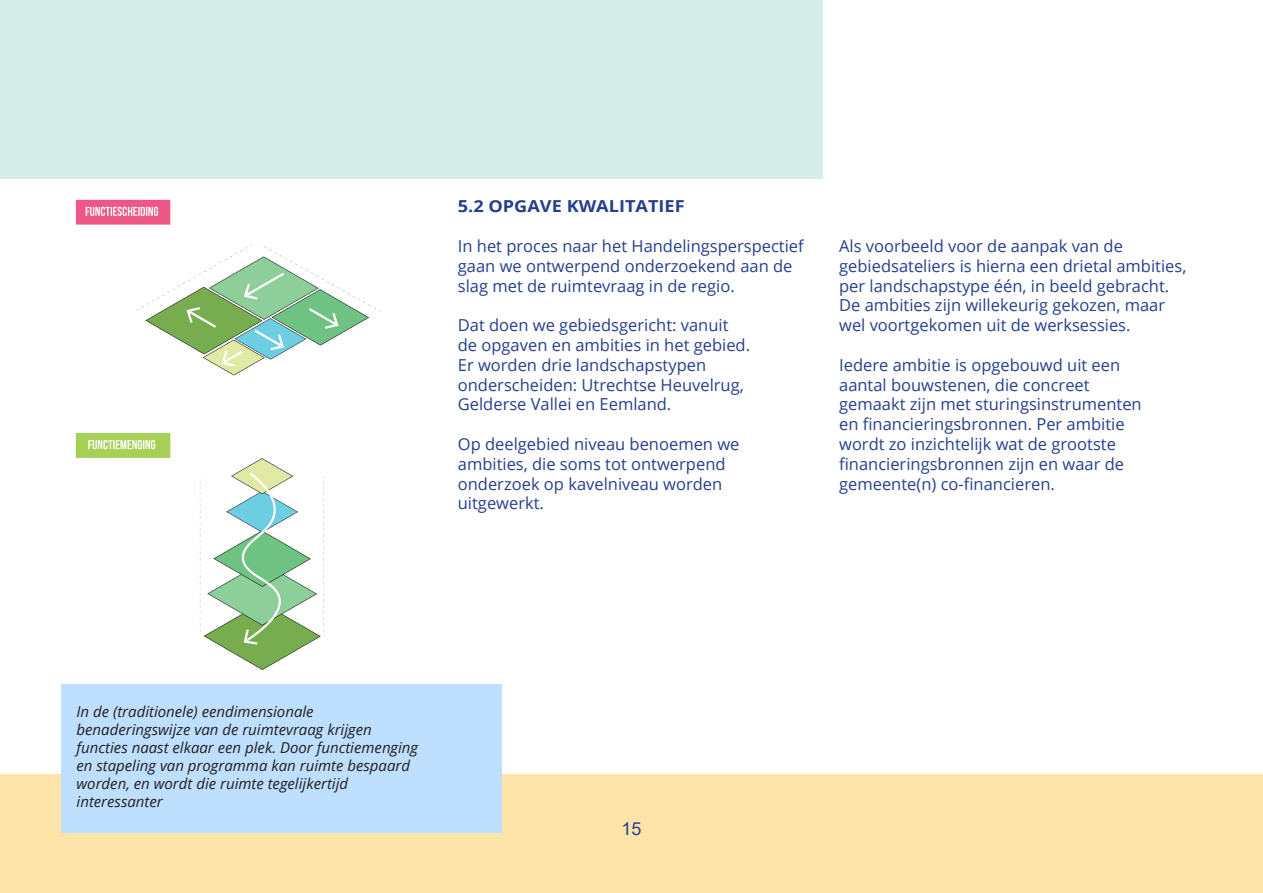
<style>
.page{position:relative;width:1263px;height:893px;background:#fff}
.page>*{position:absolute;margin:0;border:0;box-sizing:border-box;transform-origin:0 0}
.t1{font:18px "Arial";color:#253f8e}
.Platte_tekst{font:16.5px/19.8px "Open Sans";color:#253f8e}
.Kop_paragraaf{font:700 16.5px "Open Sans";color:#253f8e;scale:1.1 1}
.t2{font:italic 15px/18px "Open Sans";color:#231f20}
</style>
<div class="page">
<img style="left:75px;top:199px;width:306px;height:471px">
<div style="left:0;top:774px;width:1263px;height:119px;background:#fee4a9"></div>
<div style="left:0;top:0;width:822px;height:179px;background:#d6ede9"></div>
<div style="left:61px;top:684px;width:441px;height:149px;background:#bedffe"></div>
<h3 class="Kop_paragraaf" style="left:458px;top:195px;width:208px">5.2 OPGAVE KWALITATIEF</h3>
<h3 class="Platte_tekst" style="left:458px;top:236px;width:347px">In het proces naar het Handelingsperspectief gaan we ontwerpend onderzoekend aan de slag met de ruimtevraag in de regio.</h3>
<h3 class="Platte_tekst" style="left:458px;top:315px;width:294px">Dat doen we gebiedsgericht: vanuit de opgaven en ambities in het gebied.<br>Er worden drie landschapstypen onderscheiden: Utrechtse Heuvelrug, Gelderse Vallei en Eemland.</h3>
<h3 class="Platte_tekst" style="left:458px;top:434px;width:283px">Op deelgebied niveau benoemen we ambities, die soms tot ontwerpend onderzoek op kavelniveau worden uitgewerkt.</h3>
<h3 class="Platte_tekst" style="left:839px;top:236px;width:349px">Als voorbeeld voor de aanpak van de gebiedsateliers is hierna een drietal ambities, per landschapstype één, in beeld gebracht.<br>De ambities zijn willekeurig gekozen, maar wel voortgekomen uit de werksessies.</h3>
<h3 class="Platte_tekst" style="left:839px;top:354px;width:304px">Iedere ambitie is opgebouwd uit een aantal bouwstenen, die concreet gemaakt zijn met sturingsinstrumenten en financieringsbronnen. Per ambitie wordt zo inzichtelijk wat de grootste financieringsbronnen zijn en waar de gemeente(n) co-financieren.</h3>
<p class="t2" style="left:77px;top:702px;width:343px">In de (traditionele) eendimensionale benaderingswijze van de ruimtevraag krijgen functies naast elkaar een plek. Door functiemenging en stapeling van programma kan ruimte bespaard worden, en wordt die ruimte tegelijkertijd interessanter</p>
<p class="t1" style="left:621px;top:816px;width:22px">15</p>
</div>
